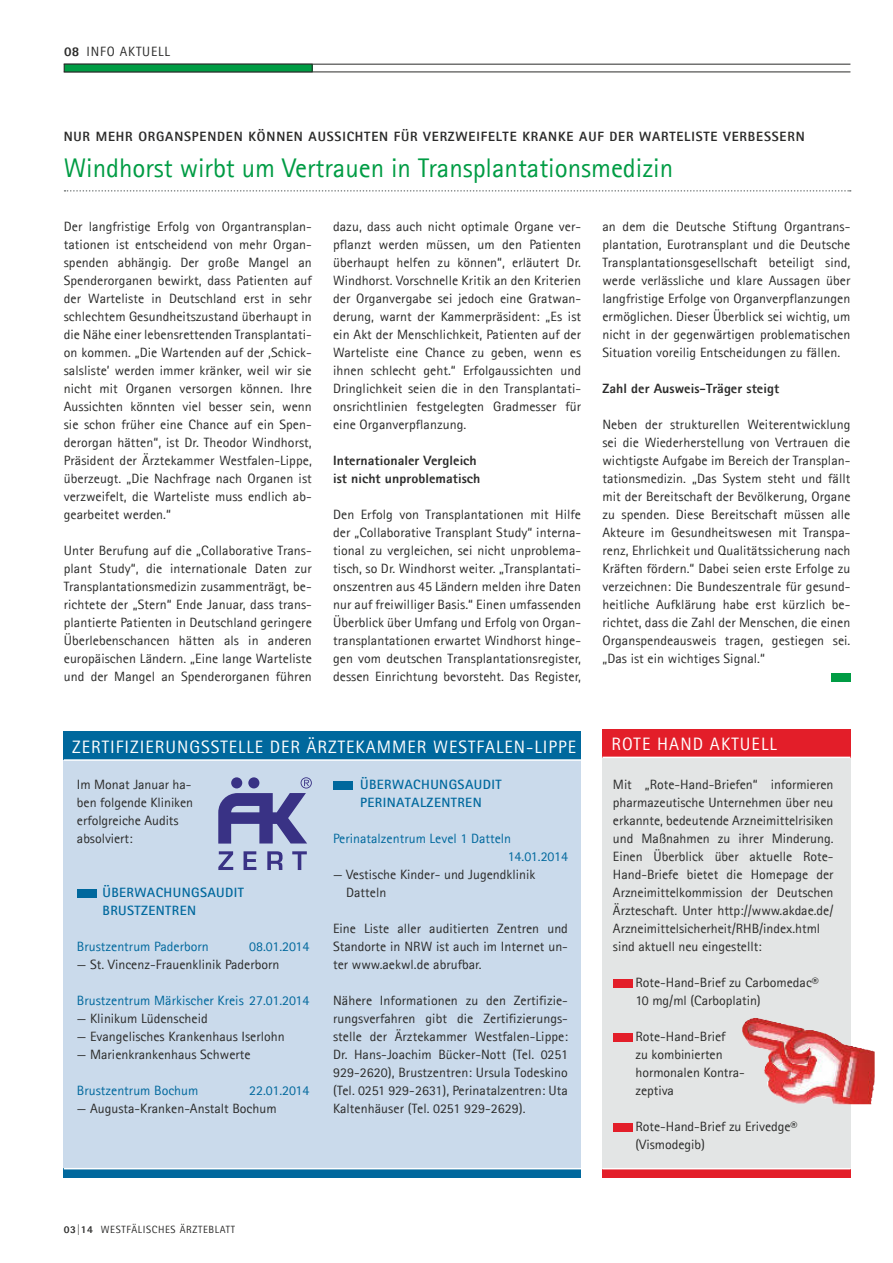
<style>
.page{position:relative;width:893px;height:1263px;background:#fff}
.page>*{position:absolute;margin:0;border:0;box-sizing:border-box;transform-origin:0 0}
.t1{font:27px "Agfa Rotis Sans Serif";color:#009c44}
.t2{font:18px "Agfa Rotis Sans Serif";letter-spacing:.055em;color:#fff}
.t3{font:13.5px/18px "Agfa Rotis Sans Serif";color:#2b2b2a;text-align:justify}
.t4{font:13.5px/18px "Agfa Rotis Sans Serif";color:#00689d}
.t5{font:800 13.5px "Agfa Rotis Sans Serif";letter-spacing:.06em;color:#2b2b2a}
.t6{font:800 13.5px/18px "Agfa Rotis Sans Serif";letter-spacing:.005em;color:#2b2b2a}
.t7{font:700 13.5px/18px "Agfa Rotis Sans Serif";letter-spacing:.03em;color:#00689d}
.t8{font:13.5px "Agfa Rotis Sans Serif";letter-spacing:.06em;color:#2b2b2a}
.t9{font:10.5px "Agfa Rotis Sans Serif";letter-spacing:.06em;color:#2b2b2a}
.s1{font-weight:800}
</style>
<div class="page">
<hr style="left:64px;top:64px;width:786px;height:1px;background:#2b2b2a">
<hr style="left:64px;top:72px;width:786px;height:1px;background:#2b2b2a">
<div style="left:64px;top:64px;width:248px;height:8px;background:#009c44"></div>
<div style="left:64px;top:64px;width:249px;height:8px;border:1px solid #2b2b2a"></div>
<svg style="left:65px;top:190px;width:786px;height:2px"></svg>
<div style="left:831px;top:673px;width:19px;height:8px;background:#009c44"></div>
<div style="left:602px;top:753px;width:248px;height:418px;background:#e3e5e5"></div>
<div style="left:64px;top:755px;width:517px;height:423px;background:#cadaeb"></div>
<div style="left:64px;top:731px;width:517px;height:29px;background:#00689d"></div>
<div style="left:64px;top:1168px;width:517px;height:10px;background:#00689d"></div>
<hr style="left:64px;top:1168px;width:517px;height:1px;background:#fff">
<hr style="left:64px;top:759px;width:517px;height:2px;background:#fff">
<svg style="left:218px;top:851px;width:15px;height:19px"></svg>
<svg style="left:244px;top:851px;width:12px;height:19px"></svg>
<svg style="left:267px;top:851px;width:16px;height:19px"></svg>
<svg style="left:292px;top:851px;width:15px;height:19px"></svg>
<svg style="left:218px;top:777px;width:94px;height:66px"></svg>
<img style="left:742px;top:1018px;width:91px;height:86px">
<div style="left:77px;top:889px;width:19px;height:8px;background:#00689d"></div>
<div style="left:333px;top:781px;width:19px;height:8px;background:#00689d"></div>
<div style="left:602px;top:729px;width:248px;height:29px;background:#e31e29"></div>
<hr style="left:602px;top:757px;width:248px;height:1px;background:#fff">
<div style="left:602px;top:1169px;width:248px;height:9px;background:#e31e29"></div>
<div style="left:613px;top:979px;width:19px;height:8px;background:#e31e29"></div>
<div style="left:613px;top:1033px;width:19px;height:8px;background:#e31e29"></div>
<div style="left:613px;top:1123px;width:19px;height:8px;background:#e31e29"></div>
<hr style="left:602px;top:1168px;width:248px;height:1px;background:#fff">
<p class="t8" style="left:64px;top:44px;width:107px"><span class="s1">08</span> INFO AKTUELL</p>
<p class="t5" style="left:64px;top:128px;width:742px">NUR MEHR ORGANSPENDEN KÖNNEN AUSSICHTEN FÜR VERZWEIFELTE KRANKE AUF DER WARTELISTE VERBESSERN</p>
<h1 class="t1" style="left:64px;top:152px;width:611px">Windhorst wirbt um Vertrauen in Transplantationsmedizin</h1>
<p class="t3" style="left:333px;top:218px;width:250px">dazu, dass auch nicht optimale Organe ver&shy;pflanzt werden müssen, um den Patienten überhaupt helfen zu können“, erläutert Dr.<br>Windhorst. Vorschnelle Kritik an den Kriterien der Organvergabe sei jedoch eine Gratwan&shy;derung, warnt der Kammerpräsident: „Es ist ein Akt der Menschlichkeit, Patienten auf der Warteliste eine Chance zu geben, wenn es ihnen schlecht geht.“ Erfolgaussichten und Dringlichkeit seien die in den Transplantati&shy;onsrichtlinien festgelegten Gradmesser für eine Organverpflanzung.</p>
<p class="t6" style="left:333px;top:452px;width:149px">Internationaler Vergleich ist nicht unproblematisch</p>
<p class="t3" style="left:333px;top:506px;width:250px">Den Erfolg von Transplantationen mit Hilfe der „Collaborative Transplant Study“ interna&shy;tional zu vergleichen, sei nicht unproblema&shy;tisch, so Dr. Windhorst weiter. „Transplantati&shy;onszentren aus 45 Ländern melden ihre Daten nur auf freiwilliger Basis.“ Einen umfassenden Überblick über Umfang und Erfolg von Organ&shy;transplantationen erwartet Windhorst hinge&shy;gen vom deutschen Transplantationsregister, dessen Einrichtung bevorsteht. Das Register,</p>
<p class="t3" style="left:64px;top:218px;width:250px">Der langfristige Erfolg von Organtransplan&shy;tationen ist entscheidend von mehr Organ&shy;spenden abhängig. Der große Mangel an Spenderorganen bewirkt, dass Patienten auf der Warteliste in Deutschland erst in sehr schlechtem Gesundheitszustand überhaupt in die Nähe einer lebensrettenden Transplantati&shy;on kommen. „Die Wartenden auf der ,Schick&shy;salsliste’ werden immer kränker, weil wir sie nicht mit Organen versorgen können. Ihre Aussichten könnten viel besser sein, wenn sie schon früher eine Chance auf ein Spen&shy;derorgan hätten“, ist Dr. Theodor Windhorst, Präsident der Ärztekammer Westfalen-Lippe, überzeugt. „Die Nachfrage nach Organen ist verzweifelt, die Warteliste muss endlich ab&shy;gearbeitet werden.“</p>
<p class="t3" style="left:64px;top:542px;width:250px">Unter Berufung auf die „Collaborative Trans&shy;plant Study“, die internationale Daten zur Transplantationsmedizin zusammenträgt, be&shy;richtete der „Stern“ Ende Januar, dass trans&shy;plantierte Patienten in Deutschland geringere Überlebenschancen hätten als in anderen europäischen Ländern. „Eine lange Warteliste und der Mangel an Spenderorganen führen</p>
<p class="t3" style="left:602px;top:218px;width:250px">an dem die Deutsche Stiftung Organtrans&shy;plantation, Eurotransplant und die Deutsche Transplantationsgesellschaft beteiligt sind, werde verlässliche und klare Aussagen über langfristige Erfolge von Organverpflanzungen ermöglichen. Dieser Überblick sei wichtig, um nicht in der gegenwärtigen problematischen Situation voreilig Entscheidungen zu fällen.</p>
<p class="t6" style="left:602px;top:380px;width:178px">Zahl der Ausweis-Träger steigt</p>
<p class="t3" style="left:602px;top:416px;width:250px">Neben der strukturellen Weiterentwicklung sei die Wiederherstellung von Vertrauen die wichtigste Aufgabe im Bereich der Transplan&shy;tationsmedizin. „Das System steht und fällt mit der Bereitschaft der Bevölkerung, Organe zu spenden. Diese Bereitschaft müssen alle Akteure im Gesundheitswesen mit Transpa&shy;renz, Ehrlichkeit und Qualitätssicherung nach Kräften fördern.“ Dabei seien erste Erfolge zu verzeichnen: Die Bundeszentrale für gesund&shy;heitliche Aufklärung habe erst kürzlich be&shy;richtet, dass die Zahl der Menschen, die einen Organspendeausweis tragen, gestiegen sei. „Das ist ein wichtiges Signal.“</p>
<h2 class="t2" style="left:72px;top:736px;width:505px">ZERTIFIZIERUNGSSTELLE DER ÄRZTEKAMMER WESTFALEN-LIPPE</h2>
<p class="t3" style="left:77px;top:776px;width:118px;text-align:left">Im Monat Januar ha&shy;ben folgende Kliniken erfolgreiche Audits absolviert:</p>
<p class="t7" style="left:360px;top:775px;width:143px">ÜBERWACHUNGSAUDIT<br>PERINATALZENTREN</p>
<p class="t4" style="left:508px;top:830px;width:62px;text-indent:-175px">Perinatalzentrum Level 1 Datteln<br>14.01.2014</p>
<p class="t3" style="left:346px;top:866px;width:191px;text-indent:-13px">— Vestische Kinder- und Jugendklinik<br>Datteln</p>
<p class="t3" style="left:333px;top:920px;width:236px">Eine Liste aller auditierten Zentren und Standorte in NRW ist auch im Internet un&shy;ter www.aekwl.de abrufbar.</p>
<p class="t3" style="left:333px;top:992px;width:236px">Nähere Informationen zu den Zertifizie&shy;rungsverfahren gibt die Zertifizierungs&shy;stelle der Ärztekammer Westfalen-Lippe:<br>Dr. Hans-Joachim Bücker-Nott (Tel. 0251<br>929-2620), Brustzentren: Ursula Todeskino (Tel. 0251 929-2631), Perinatalzentren: Uta Kaltenhäuser (Tel. 0251 929-2629).</p>
<p class="t7" style="left:102px;top:883px;width:143px">ÜBERWACHUNGSAUDIT<br>BRUSTZENTREN</p>
<p class="t4" style="left:77px;top:938px;width:133px">Brustzentrum Paderborn</p>
<p class="t4" style="left:249px;top:938px;width:62px">08.01.2014</p>
<p class="t3" style="left:77px;top:956px;width:204px">— St. Vincenz-Frauenklinik Paderborn</p>
<p class="t4" style="left:77px;top:992px;width:234px">Brustzentrum Märkischer Kreis 27.01.2014</p>
<p class="t3" style="left:77px;top:1010px;width:132px">— Klinikum Lüdenscheid</p>
<p class="t3" style="left:77px;top:1028px;width:209px">— Evangelisches Krankenhaus Iserlohn</p>
<p class="t3" style="left:77px;top:1046px;width:175px">— Marienkrankenhaus Schwerte</p>
<p class="t4" style="left:77px;top:1082px;width:123px">Brustzentrum Bochum</p>
<p class="t4" style="left:249px;top:1082px;width:62px">22.01.2014</p>
<p class="t3" style="left:77px;top:1100px;width:201px">— Augusta-Kranken-Anstalt Bochum</p>
<p class="t9" style="left:64px;top:1223px;width:173px"><span class="s1">03|14</span> WESTFÄLISCHES ÄRZTEBLATT</p>
<h2 class="t2" style="left:611px;top:733px;width:167px">ROTE HAND AKTUELL</h2>
<p class="t3" style="left:613px;top:776px;width:222px;text-align:left">Mit „Rote-Hand-Briefen“ informieren pharmazeutische Unternehmen über neu erkannte, bedeutende Arzneimittelrisiken und Maßnahmen zu ihrer Minderung.<br>Einen Überblick über aktuelle Rote-Hand-Briefe bietet die Homepage der Arzneimittelkommission der Deutschen Ärzteschaft. Unter http://www.akdae.de/ Arzneimittelsicherheit/RHB/index.html sind aktuell neu eingestellt:</p>
<p class="t3" style="left:635px;top:974px;width:185px">Rote-Hand-Brief zu Carbomedac®<br>10 mg/ml (Carboplatin)</p>
<p class="t3" style="left:635px;top:1028px;width:111px;text-align:left">Rote-Hand-Brief<br>zu kombinierten hormonalen Kontra&shy;zeptiva</p>
<p class="t3" style="left:635px;top:1118px;width:164px">Rote-Hand-Brief zu Erivedge® (Vismodegib)</p>
</div>
